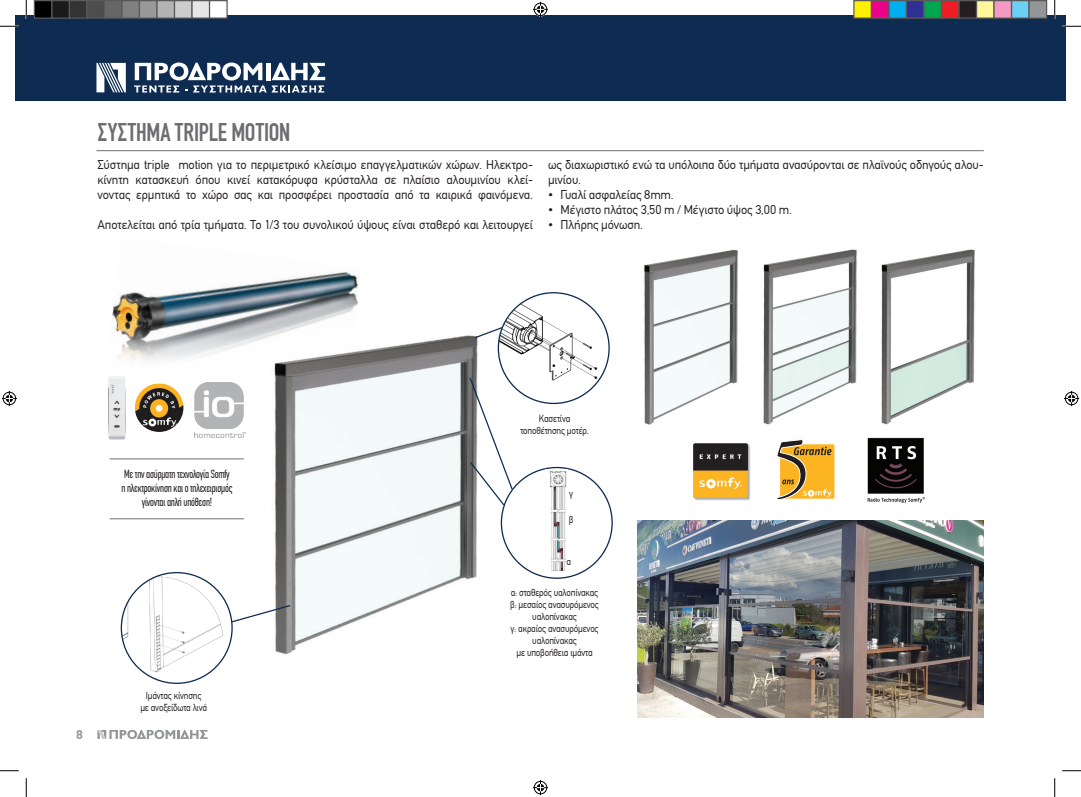
<style>
.page{position:relative;width:1081px;height:797px;background:#fff}
.page>*{position:absolute;margin:0;border:0;box-sizing:border-box;transform-origin:0 0}
.t1{font:condensed 25px "CF Din";color:#6c6d70}
.t2{font:12.5px/15px "CF Din";letter-spacing:-.01em;color:#231f20;text-align:justify}
.t3{font:700 12.5px "DIN Greek";color:#939598}
.t4{font:condensed 11.62px/14px "CF Din";letter-spacing:-.02em;color:#231f20;text-align:center;scale:.9 1}
.t5{font:10px/12px "CF Din";letter-spacing:-.02em;color:#231f20;text-align:center;scale:.9 1}
</style>
<div class="page">
<svg style="left:97px;top:729px;width:111px;height:10px"></svg>
<div style="left:16px;top:16px;width:1048px;height:85px;background:#0e2b51"></div>
<svg style="left:96px;top:63px;width:30px;height:29px"></svg>
<svg style="left:134px;top:63px;width:191px;height:29px"></svg>
<img style="left:275px;top:335px;width:203px;height:320px">
<hr style="left:96px;top:150px;width:887px;height:1px;background:#6c6d70">
<img style="left:637px;top:521px;width:346px;height:196px">
<img style="left:499px;top:293px;width:110px;height:96px">
<img style="left:121px;top:572px;width:111px;height:111px;border-radius:55px">
<svg style="left:473px;top:326px;width:30px;height:13px"></svg>
<img style="left:112px;top:272px;width:250px;height:134px">
<div style="left:779px;top:443px;width:56px;height:56px;border:1px solid #fff;border-radius:2px"></div>
<svg style="left:776px;top:439px;width:56px;height:61px;background:#d8ab52"></svg>
<img style="left:693px;top:443px;width:57px;height:57px">
<img style="left:867px;top:437px;width:57px;height:66px">
<img style="left:135px;top:384px;width:48px;height:48px">
<img style="left:195px;top:383px;width:50px;height:54px">
<img style="left:108px;top:374px;width:19px;height:66px">
<hr style="left:110px;top:458px;width:134px;height:1px;background:#6c6d70">
<hr style="left:110px;top:518px;width:134px;height:1px;background:#6c6d70">
<img style="left:550px;top:471px;width:17px;height:100px">
<svg style="left:468px;top:376px;width:45px;height:130px"></svg>
<svg style="left:230px;top:604px;width:61px;height:19px"></svg>
<img style="left:644px;top:249px;width:331px;height:176px">
<svg style="left:0;top:25px;width:19px;height:2px"></svg>
<svg style="left:1062px;top:25px;width:18px;height:2px"></svg>
<svg style="left:0;top:770px;width:19px;height:1px"></svg>
<svg style="left:1062px;top:770px;width:18px;height:1px"></svg>
<svg style="left:25px;top:0;width:2px;height:19px"></svg>
<svg style="left:25px;top:778px;width:2px;height:19px"></svg>
<svg style="left:1053px;top:0;width:2px;height:19px"></svg>
<svg style="left:1054px;top:778px;width:1px;height:19px"></svg>
<svg style="left:533px;top:2px;width:15px;height:15px"></svg>
<svg style="left:533px;top:780px;width:15px;height:15px"></svg>
<svg style="left:2px;top:391px;width:15px;height:15px"></svg>
<svg style="left:1064px;top:391px;width:14px;height:15px"></svg>
<div style="left:34px;top:1px;width:18px;height:17px;background:#000"></div>
<div style="left:34px;top:0;width:18px;height:19px;border:1px solid #595959"></div>
<div style="left:52px;top:1px;width:17px;height:17px;background:#1a1a1a"></div>
<div style="left:51px;top:0;width:19px;height:19px;border:1px solid #595959"></div>
<div style="left:69px;top:1px;width:18px;height:17px;background:#333"></div>
<div style="left:69px;top:0;width:19px;height:19px;border:1px solid #595959"></div>
<div style="left:87px;top:1px;width:17px;height:17px;background:#4d4d4d"></div>
<div style="left:86px;top:0;width:19px;height:19px;border:1px solid #595959"></div>
<div style="left:104px;top:1px;width:18px;height:17px;background:#666"></div>
<div style="left:104px;top:0;width:18px;height:19px;border:1px solid #595959"></div>
<div style="left:122px;top:1px;width:17px;height:17px;background:#808080"></div>
<div style="left:121px;top:0;width:19px;height:19px;border:1px solid #595959"></div>
<div style="left:139px;top:1px;width:18px;height:17px;background:#999"></div>
<div style="left:139px;top:0;width:19px;height:19px;border:1px solid #595959"></div>
<div style="left:157px;top:1px;width:17px;height:17px;background:#b3b3b3"></div>
<div style="left:156px;top:0;width:19px;height:19px;border:1px solid #595959"></div>
<div style="left:174px;top:1px;width:18px;height:17px;background:#ccc"></div>
<div style="left:174px;top:0;width:18px;height:19px;border:1px solid #595959"></div>
<div style="left:192px;top:1px;width:17px;height:17px;background:#e6e6e6"></div>
<div style="left:191px;top:0;width:19px;height:19px;border:1px solid #595959"></div>
<div style="left:209px;top:1px;width:18px;height:17px;background:#fff"></div>
<div style="left:209px;top:0;width:19px;height:19px;border:1px solid #595959"></div>
<div style="left:853px;top:1px;width:18px;height:17px;background:#fff101"></div>
<div style="left:853px;top:0;width:18px;height:19px;border:1px solid #595959"></div>
<div style="left:871px;top:1px;width:17px;height:17px;background:#ed028c"></div>
<div style="left:870px;top:0;width:19px;height:19px;border:1px solid #595959"></div>
<div style="left:888px;top:1px;width:18px;height:17px;background:#00aeef"></div>
<div style="left:888px;top:0;width:18px;height:19px;border:1px solid #595959"></div>
<div style="left:906px;top:1px;width:17px;height:17px;background:#2e3092"></div>
<div style="left:905px;top:0;width:19px;height:19px;border:1px solid #595959"></div>
<div style="left:923px;top:1px;width:18px;height:17px;background:#00a54f"></div>
<div style="left:923px;top:0;width:18px;height:19px;border:1px solid #595959"></div>
<div style="left:941px;top:1px;width:17px;height:17px;background:#ee1d23"></div>
<div style="left:940px;top:0;width:19px;height:19px;border:1px solid #595959"></div>
<div style="left:958px;top:1px;width:18px;height:17px;background:#231f20"></div>
<div style="left:958px;top:0;width:18px;height:19px;border:1px solid #595959"></div>
<div style="left:976px;top:1px;width:17px;height:17px;background:#fff79a"></div>
<div style="left:975px;top:0;width:19px;height:19px;border:1px solid #595959"></div>
<div style="left:993px;top:1px;width:18px;height:17px;background:#f499c2"></div>
<div style="left:993px;top:0;width:18px;height:19px;border:1px solid #595959"></div>
<div style="left:1011px;top:1px;width:17px;height:17px;background:#6bcff6"></div>
<div style="left:1010px;top:0;width:19px;height:19px;border:1px solid #595959"></div>
<div style="left:1028px;top:1px;width:18px;height:17px;background:#939598"></div>
<div style="left:1028px;top:0;width:18px;height:19px;border:1px solid #595959"></div>
<h1 class="t1" style="left:98px;top:119px;width:194px">ΣΥΣΤΗΜΑ TRIPLE MOTION</h1>
<p class="t2" style="left:97px;top:157px;width:437px">Σύστημα triple motion για το περιμετρικό κλείσιμο επαγγελματικών χώρων. Ηλεκτρο&shy;κίνητη κατασκευή όπου κινεί κατακόρυφα κρύσταλλα σε πλαίσιο αλουμινίου κλεί&shy;νοντας ερμητικά το χώρο σας και προσφέρει προστασία από τα καιρικά φαινόμενα.</p>
<p class="t2" style="left:97px;top:217px;width:437px">Αποτελείται από τρία τμήματα. Το 1/3 του συνολικού ύψους είναι σταθερό και λειτουργεί</p>
<p class="t2" style="left:548px;top:157px;width:437px">ως διαχωριστικό ενώ τα υπόλοιπα δύο τμήματα ανασύρονται σε πλαϊνούς οδηγούς αλου&shy;μινίου.</p>
<p class="t2" style="left:548px;top:187px;width:127px">– Γυαλί ασφαλείας 8mm.</p>
<p class="t2" style="left:548px;top:202px;width:245px">– Μέγιστο πλάτος 3,50 m / Μέγιστο ύψος 3,00 m.</p>
<p class="t2" style="left:548px;top:217px;width:97px">– Πλήρης μόνωση.</p>
<p class="t4" style="left:121px;top:467px;width:125px">Με την ασύρματη τεχνολογία Somfy η ηλεκτροκίνηση και ο τηλεχειρισμός γίνονται απλή υπόθεση!</p>
<p class="t3" style="left:76px;top:727px;width:8px">8</p>
<p class="t5" style="left:140px;top:689px;width:76px">Ιμάντας κίνησης<br>με ανοξείδωτα λινά</p>
<p class="t5" style="left:520px;top:413px;width:78px">Kασετίνα τοποθέτησης μοτέρ.</p>
<p class="t5" style="left:569px;top:487px;width:6px">γ</p>
<p class="t5" style="left:568px;top:514px;width:7px">β</p>
<p class="t5" style="left:566px;top:556px;width:7px">α</p>
<p class="t5" style="left:510px;top:587px;width:100px">α: σταθερός υαλοπίνακας β: μεσαίος ανασυρόμενος υαλοπίνακας<br>γ: ακραίος ανασυρόμενος υαλοπίνακας<br>με υποβοήθεια ιμάντα</p>
</div>
